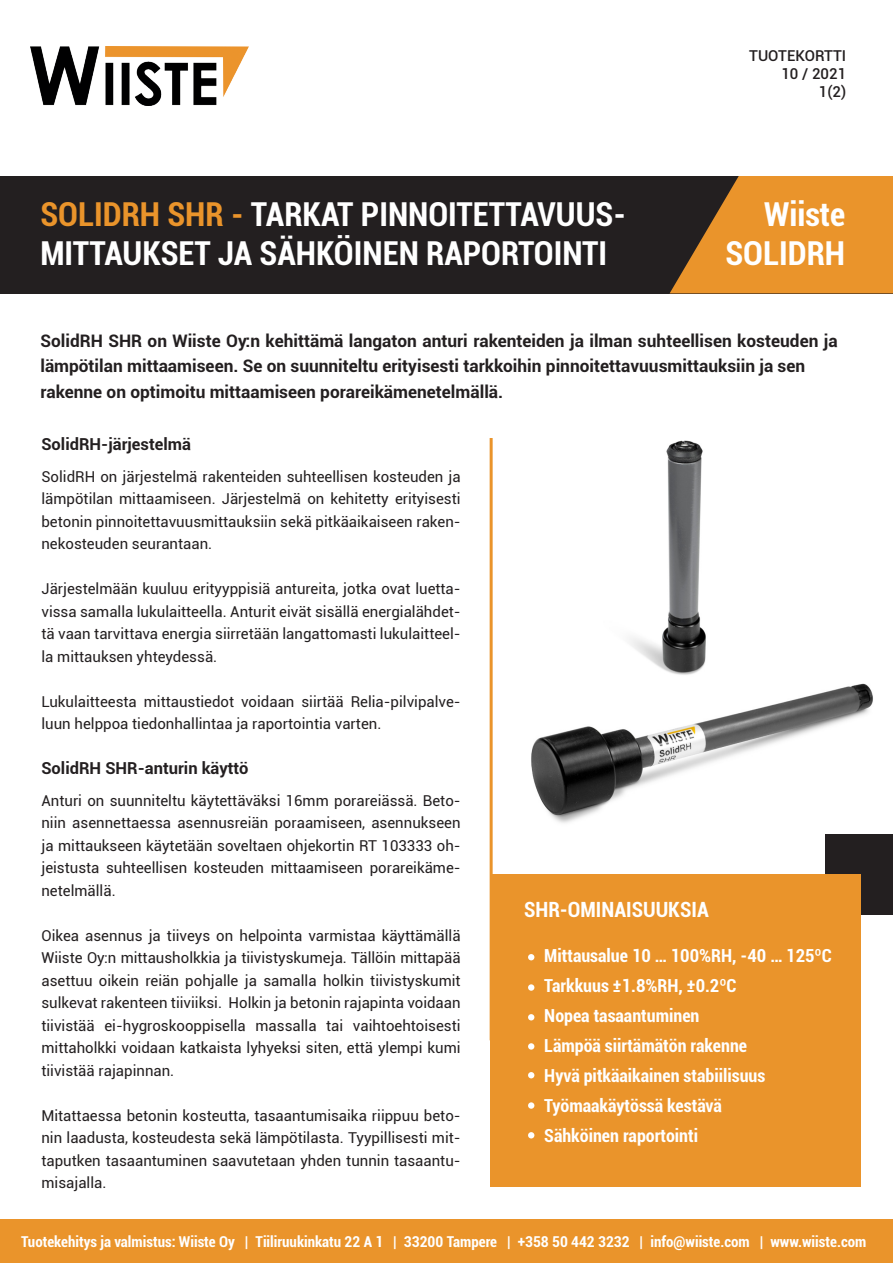
<style>
.page{position:relative;width:893px;height:1263px;background:#fff}
.page>*{position:absolute;margin:0;border:0;box-sizing:border-box;transform-origin:0 0}
.t1{font:700 condensed 33px/39.6px "Roboto";color:#fff}
.t2{font:700 condensed 21px "Roboto";color:#fff}
.t3{font:700 condensed 18px "Roboto";color:#fff}
.t4{font:700 17.25px/25.5px "Roboto";color:#231f20}
.t5{font:700 16.5px "Roboto";color:#231f20}
.t6{font:15px/22.5px "Roboto";color:#231f20;text-align:justify}
.t7{font:700 condensed 15px "Roboto";color:#fff}
.t8{font:500 15px "Roboto";color:#231f20}
.s1{color:#ea942b}
.s2{font-weight:400;font-stretch:normal}
</style>
<div class="page">
<img style="left:531px;top:683px;width:342px;height:140px">
<div style="left:0;top:175px;width:893px;height:118px;background:#231f20"></div>
<svg style="left:670px;top:175px;width:223px;height:118px"></svg>
<div style="left:825px;top:834px;width:68px;height:81px;background:#231f20"></div>
<div style="left:0;top:1219px;width:893px;height:44px;background:#ea942b"></div>
<img style="left:31px;top:47px;width:218px;height:58px">
<hr style="left:490px;top:438px;width:3px;height:602px;background:#ea942b">
<div style="left:490px;top:874px;width:371px;height:312px;background:#ea942b"></div>
<svg style="left:528px;top:954px;width:6px;height:6px"></svg>
<div style="left:528px;top:984px;width:6px;height:7px;background:#fff;border-radius:50%"></div>
<svg style="left:528px;top:1014px;width:6px;height:6px"></svg>
<svg style="left:528px;top:1043px;width:6px;height:6px"></svg>
<img style="left:583px;top:440px;width:158px;height:252px">
<svg style="left:528px;top:1072px;width:6px;height:6px"></svg>
<div style="left:528px;top:1102px;width:6px;height:7px;background:#fff;border-radius:50%"></div>
<svg style="left:528px;top:1132px;width:6px;height:6px"></svg>
<p class="t8" style="left:749px;top:45px;width:99px">TUOTEKORTTI</p>
<p class="t8" style="left:781px;top:63px;width:66px">10 / 2021</p>
<p class="t8" style="left:819px;top:81px;width:29px">1(2)</p>
<p class="t1" style="left:40px;top:193px;width:587px"><span class="s1">SOLIDRH SHR -</span> TARKAT PINNOITETTAVUUS-<br>MITTAUKSET JA SÄHKÖINEN RAPORTOINTI</p>
<p class="t1" style="left:764px;top:193px;width:83px">Wiiste</p>
<p class="t1" style="left:725px;top:232px;width:121px">SOLIDRH</p>
<p class="t4" style="left:40px;top:327px;width:799px">SolidRH SHR on Wiiste Oy:n kehittämä langaton anturi rakenteiden ja ilman suhteellisen kosteuden ja lämpötilan mittaamiseen. Se on suunniteltu erityisesti tarkkoihin pinnoitettavuusmittauksiin ja sen</p>
<p class="t4" style="left:40px;top:378px;width:464px">rakenne on optimoitu mittaamiseen porareikämenetelmällä.</p>
<p class="t5" style="left:41px;top:433px;width:151px">SolidRH-järjestelmä</p>
<p class="t6" style="left:41px;top:465px;width:421px">SolidRH on järjestelmä rakenteiden suhteellisen kosteuden ja lämpötilan mittaamiseen. Järjestelmä on kehitetty erityisesti betonin pinnoitettavuusmittauksiin sekä pitkäaikaiseen raken&shy;nekosteuden seurantaan.</p>
<p class="t6" style="left:41px;top:577px;width:421px">Järjestelmään kuuluu erityyppisiä antureita, jotka ovat luetta&shy;vissa samalla lukulaitteella. Anturit eivät sisällä energialähdet&shy;tä vaan tarvittava energia siirretään langattomasti lukulaitteel&shy;la mittauksen yhteydessä.</p>
<p class="t6" style="left:41px;top:690px;width:421px">Lukulaitteesta mittaustiedot voidaan siirtää Relia-pilvipalve&shy;luun helppoa tiedonhallintaa ja raportointia varten.</p>
<p class="t5" style="left:41px;top:757px;width:209px">SolidRH SHR-anturin käyttö</p>
<p class="t6" style="left:41px;top:789px;width:421px">Anturi on suunniteltu käytettäväksi 16mm porareiässä. Beto&shy;niin asennettaessa asennusreiän poraamiseen, asennukseen ja mittaukseen käytetään soveltaen ohjekortin RT 103333 oh&shy;jeistusta suhteellisen kosteuden mittaamiseen porareikäme&shy;netelmällä.</p>
<p class="t6" style="left:41px;top:924px;width:421px">Oikea asennus ja tiiveys on helpointa varmistaa käyttämällä Wiiste Oy:n mittausholkkia ja tiivistyskumeja. Tällöin mittapää asettuu oikein reiän pohjalle ja samalla holkin tiivistyskumit sulkevat rakenteen tiiviiksi. Holkin ja betonin rajapinta voidaan tiivistää ei-hygroskooppisella massalla tai vaihtoehtoisesti mittaholkki voidaan katkaista lyhyeksi siten, että ylempi kumi tiivistää rajapinnan.</p>
<p class="t6" style="left:41px;top:1104px;width:421px">Mitattaessa betonin kosteutta, tasaantumisaika riippuu beto&shy;nin laadusta, kosteudesta sekä lämpötilasta. Tyypillisesti mit&shy;taputken tasaantuminen saavutetaan yhden tunnin tasaantu&shy;misajalla.</p>
<p class="t2" style="left:524px;top:895px;width:186px">SHR-OMINAISUUKSIA</p>
<p class="t3" style="left:544px;top:943px;width:289px">Mittausalue 10 … 100%RH, -40 … 125ºC</p>
<p class="t3" style="left:544px;top:973px;width:194px">Tarkkuus ±1.8%RH, ±0.2ºC</p>
<p class="t3" style="left:544px;top:1003px;width:157px">Nopea tasaantuminen</p>
<p class="t3" style="left:544px;top:1033px;width:204px">Lämpöä siirtämätön rakenne</p>
<p class="t3" style="left:544px;top:1063px;width:223px">Hyvä pitkäaikainen stabiilisuus</p>
<p class="t3" style="left:544px;top:1093px;width:179px">Työmaakäytössä kestävä</p>
<p class="t3" style="left:544px;top:1123px;width:155px">Sähköinen raportointi</p>
<p class="t7" style="left:21px;top:1231px;width:847px">Tuotekehitys ja valmistus: Wiiste Oy <span class="s2">|</span> Tiiliruukinkatu 22 A 1 <span class="s2">|</span> 33200 Tampere <span class="s2">|</span> +358 50 442 3232 <span class="s2">|</span> info@wiiste.com <span class="s2">|</span> www.wiiste.com</p>
</div>
